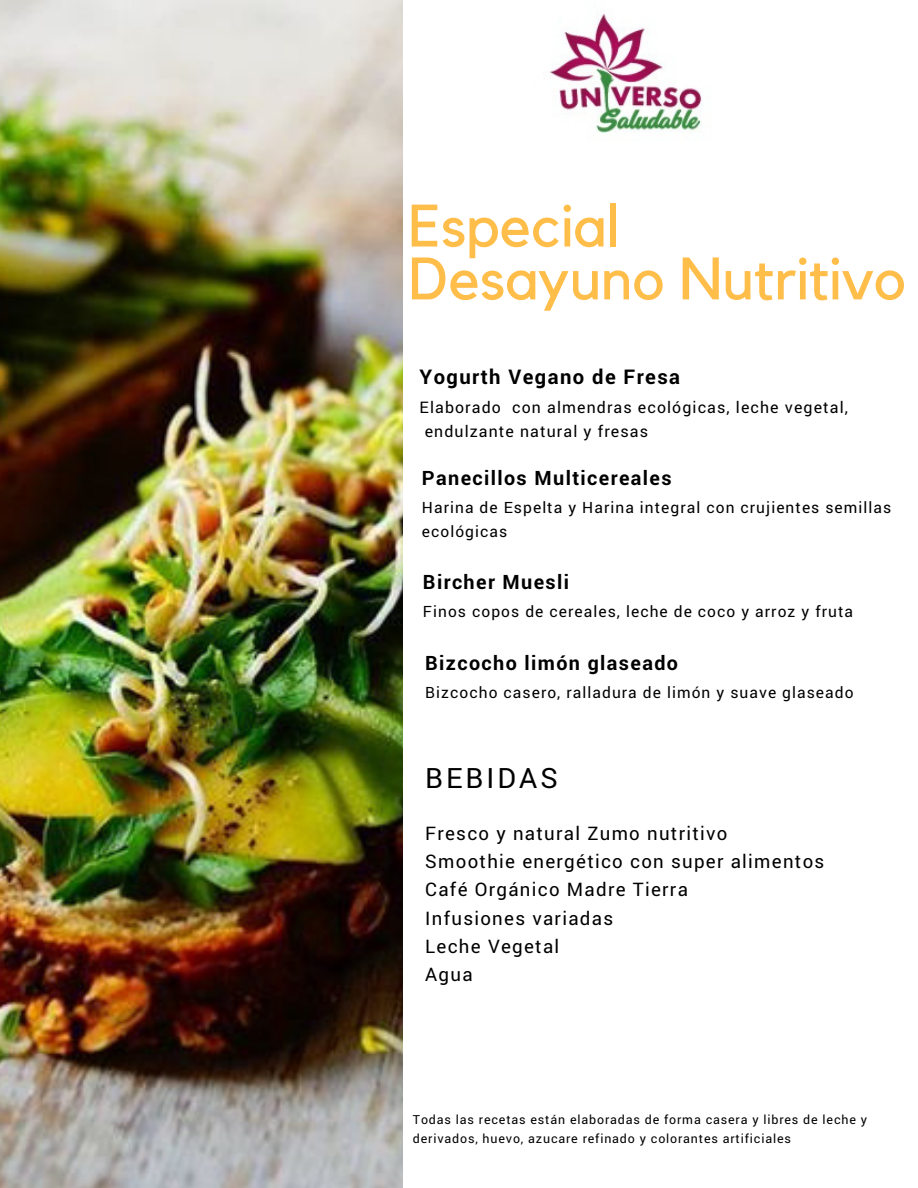
<style>
.page{position:relative;width:918px;height:1188px;background:#fff}
.page>*{position:absolute;margin:0;border:0;box-sizing:border-box;transform-origin:0 0}
.t1{font:59.1px/52.8px "Kollektif";color:#ffbd4a}
.t2{font:28.05px "Roboto";letter-spacing:.11em;color:#000}
.t3{font:700 20.25px "Roboto";letter-spacing:.07em;color:#000}
.t4{font:700 19.8px "Roboto";letter-spacing:.07em;color:#000}
.t5{font:18.75px/28.2px "Roboto";letter-spacing:.07em;color:#000}
.t6{font:15.9px/23.7px "Roboto";letter-spacing:.07em;color:#000}
.t7{font:15.6px/23.7px "Roboto";letter-spacing:.07em;color:#000}
.t8{font:12.45px/19.2px "Roboto";letter-spacing:.07em;color:#000}
</style>
<div class="page">
<img style="left:0;top:0;width:403px;height:1188px">
<img style="left:549px;top:13px;width:153px;height:120px">
<h1 class="t1" style="left:408px;top:202px;width:498px">Especial<br>Desayuno Nutritivo</h1>
<p class="t3" style="left:420px;top:363px;width:262px">Yogurth Vegano de Fresa</p>
<p class="t6" style="left:425px;top:395px;width:425px;text-indent:-5px">Elaborado con almendras ecológicas, leche vegetal, endulzante natural y fresas</p>
<p class="t4" style="left:422px;top:465px;width:251px">Panecillos Multicereales</p>
<p class="t7" style="left:422px;top:495px;width:471px">Harina de Espelta y Harina integral con crujientes semillas ecológicas</p>
<p class="t4" style="left:423px;top:568px;width:148px">Bircher Muesli</p>
<p class="t7" style="left:423px;top:599px;width:432px">Finos copos de cereales, leche de coco y arroz y fruta</p>
<p class="t4" style="left:425px;top:649px;width:254px">Bizcocho limón glaseado</p>
<p class="t7" style="left:425px;top:680px;width:430px">Bizcocho casero, ralladura de limón y suave glaseado</p>
<h2 class="t2" style="left:425px;top:758px;width:134px">BEBIDAS</h2>
<p class="t5" style="left:425px;top:819px;width:401px">Fresco y natural Zumo nutritivo<br>Smoothie energético con super alimentos<br>Café Orgánico Madre Tierra<br>Infusiones variadas<br>Leche Vegetal<br>Agua</p>
<p class="t8" style="left:413px;top:1110px;width:456px">Todas las recetas están elaboradas de forma casera y libres de leche y derivados, huevo, azucare refinado y colorantes artificiales</p>
</div>
